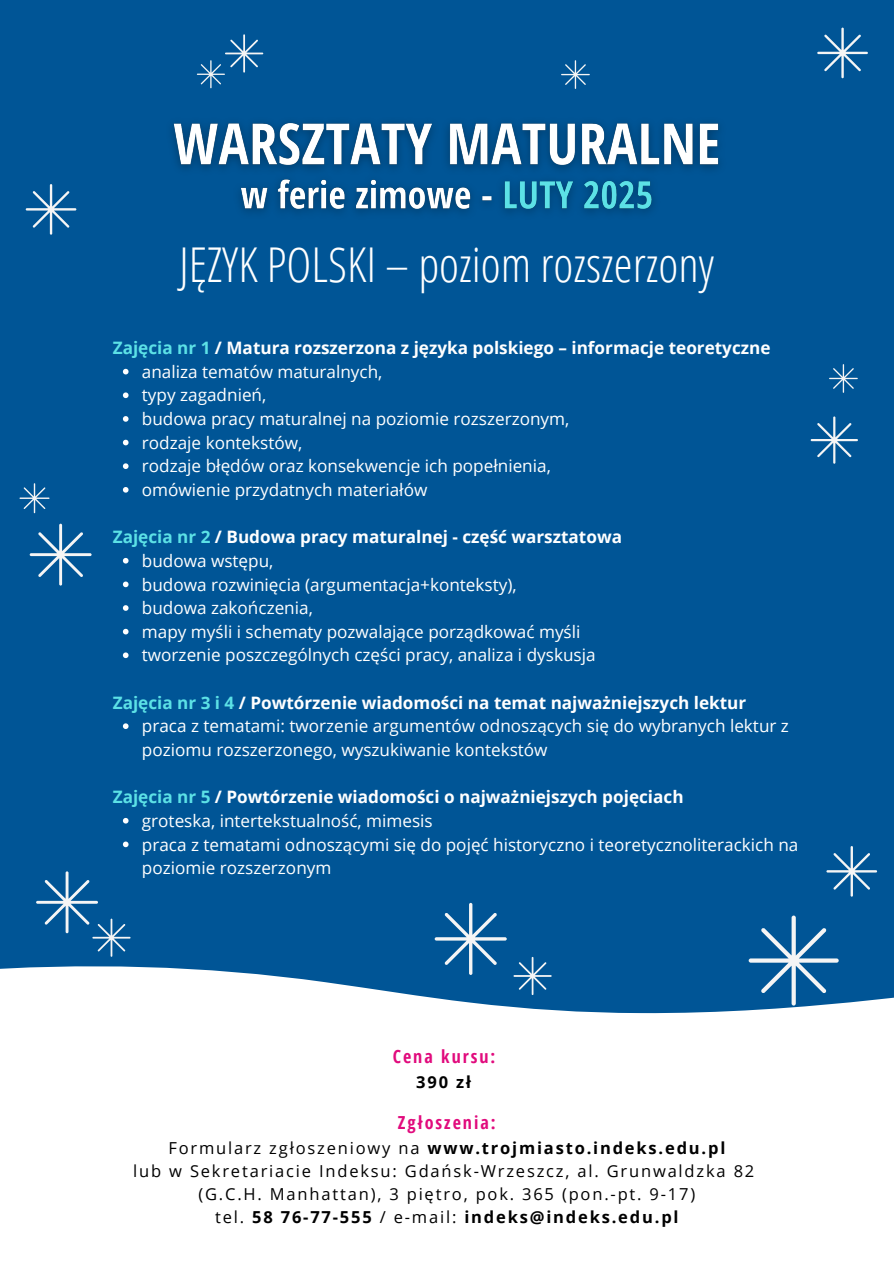
<style>
.page{position:relative;width:894px;height:1264px;background:#fff}
.page>*{position:absolute;margin:0;border:0;box-sizing:border-box;transform-origin:0 0}
.t1{font:300 48px "Open Sans Condensed";color:#fff}
.t2{font:700 18px "Open Sans Condensed";letter-spacing:.11em;color:#e10b7d}
.t3{font:17.1px/23.7px "Open Sans";color:#fff}
.t4{font:700 17.1px "Open Sans";color:#fff}
.t5{font:16.5px "Open Sans";letter-spacing:.11em;color:#000}
.t6{font:700 16.5px "Open Sans";letter-spacing:.11em;color:#000}
.s1{color:#5ce1e6}
.s2{font-weight:400}
</style>
<div class="page">
<div style="left:0;top:0;width:893px;height:1263px;background:#005596"></div>
<svg style="left:0;top:896px;width:893px;height:367px;fill:#fff"></svg>
<svg style="left:748px;top:915px;width:90px;height:90px"></svg>
<svg style="left:826px;top:846px;width:50px;height:50px"></svg>
<svg style="left:26px;top:184px;width:50px;height:51px"></svg>
<svg style="left:817px;top:28px;width:50px;height:50px"></svg>
<svg style="left:36px;top:871px;width:94px;height:85px"></svg>
<svg style="left:810px;top:416px;width:47px;height:47px"></svg>
<svg style="left:197px;top:34px;width:66px;height:54px"></svg>
<svg style="left:434px;top:902px;width:72px;height:72px"></svg>
<svg style="left:513px;top:956px;width:38px;height:39px"></svg>
<svg style="left:30px;top:523px;width:62px;height:62px"></svg>
<svg style="left:829px;top:364px;width:28px;height:28px"></svg>
<svg style="left:561px;top:60px;width:28px;height:28px"></svg>
<svg style="left:19px;top:483px;width:30px;height:30px"></svg>
<img style="left:172px;top:122px;width:547px;height:91px">
<svg style="left:123px;top:369px;width:5px;height:5px"></svg>
<svg style="left:123px;top:392px;width:5px;height:6px"></svg>
<svg style="left:123px;top:416px;width:5px;height:6px"></svg>
<svg style="left:123px;top:440px;width:5px;height:5px"></svg>
<svg style="left:123px;top:463px;width:5px;height:6px"></svg>
<svg style="left:123px;top:487px;width:5px;height:5px"></svg>
<svg style="left:123px;top:558px;width:5px;height:5px"></svg>
<svg style="left:123px;top:581px;width:5px;height:6px"></svg>
<svg style="left:123px;top:605px;width:5px;height:6px"></svg>
<svg style="left:123px;top:629px;width:5px;height:5px"></svg>
<svg style="left:123px;top:652px;width:5px;height:6px"></svg>
<svg style="left:123px;top:723px;width:5px;height:6px"></svg>
<svg style="left:123px;top:818px;width:5px;height:5px"></svg>
<svg style="left:123px;top:841px;width:5px;height:6px"></svg>
<h3 class="t1" style="left:179px;top:231px;width:536px">JĘZYK POLSKI – poziom rozszerzony</h3>
<p class="t4" style="left:113px;top:336px;width:659px"><span class="s1">Zajęcia nr 1</span> / Matura rozszerzona z języka polskiego – informacje teoretyczne</p>
<p class="t3" style="left:142px;top:359px;width:242px">analiza tematów maturalnych,</p>
<p class="t3" style="left:142px;top:383px;width:126px">typy zagadnień,</p>
<p class="t3" style="left:142px;top:406px;width:429px">budowa pracy maturalnej na poziomie rozszerzonym,</p>
<p class="t3" style="left:142px;top:430px;width:162px">rodzaje kontekstów,</p>
<p class="t3" style="left:142px;top:454px;width:410px">rodzaje błędów oraz konsekwencje ich popełnienia,</p>
<h3 class="t3" style="left:142px;top:477px;width:287px">omówienie przydatnych materiałów</h3>
<p class="t4" style="left:113px;top:525px;width:510px"><span class="s1">Zajęcia nr 2</span> / Budowa pracy maturalnej - część warsztatowa</p>
<p class="t3" style="left:142px;top:548px;width:133px">budowa wstępu,</p>
<p class="t3" style="left:142px;top:572px;width:376px">budowa rozwinięcia (argumentacja+konteksty),</p>
<p class="t3" style="left:142px;top:595px;width:172px">budowa zakończenia,</p>
<p class="t3" style="left:142px;top:619px;width:440px">mapy myśli i schematy pozwalające porządkować myśli</p>
<h3 class="t3" style="left:142px;top:643px;width:455px">tworzenie poszczególnych części pracy, analiza i dyskusja</h3>
<p class="t4" style="left:113px;top:690px;width:635px"><span class="s1">Zajęcia nr 3 i 4</span> / Powtórzenie wiadomości na temat najważniejszych lektur</p>
<h3 class="t3" style="left:142px;top:714px;width:648px">praca z tematami: tworzenie argumentów odnoszących się do wybranych lektur z poziomu rozszerzonego, wyszukiwanie kontekstów</h3>
<p class="t4" style="left:113px;top:785px;width:572px"><span class="s1">Zajęcia nr 5</span> / Powtórzenie wiadomości o najważniejszych pojęciach</p>
<p class="t3" style="left:142px;top:808px;width:292px">groteska, intertekstualność, mimesis</p>
<p class="t3" style="left:142px;top:832px;width:657px">praca z tematami odnoszącymi się do pojęć historyczno i teoretycznoliterackich na poziomie rozszerzonym</p>
<p class="t2" style="left:392px;top:1043px;width:104px">Cena kursu:</p>
<p class="t6" style="left:416px;top:1069px;width:57px">390 zł</p>
<p class="t2" style="left:398px;top:1109px;width:99px">Zgłoszenia:</p>
<p class="t6" style="left:168px;top:1135px;width:558px"><span class="s2">Formularz zgłoszeniowy na</span> www.trojmiasto.indeks.edu.pl</p>
<p class="t5" style="left:133px;top:1158px;width:622px">lub w Sekretariacie Indeksu: Gdańsk-Wrzeszcz, al. Grunwaldzka 82</p>
<p class="t5" style="left:198px;top:1181px;width:498px">(G.C.H. Manhattan), 3 piętro, pok. 365 (pon.-pt. 9-17)</p>
<h2 class="t6" style="left:215px;top:1204px;width:465px"><span class="s2">tel.</span> 58 76-77-555 <span class="s2">/ e-mail:</span> indeks@indeks.edu.pl</h2>
</div>
